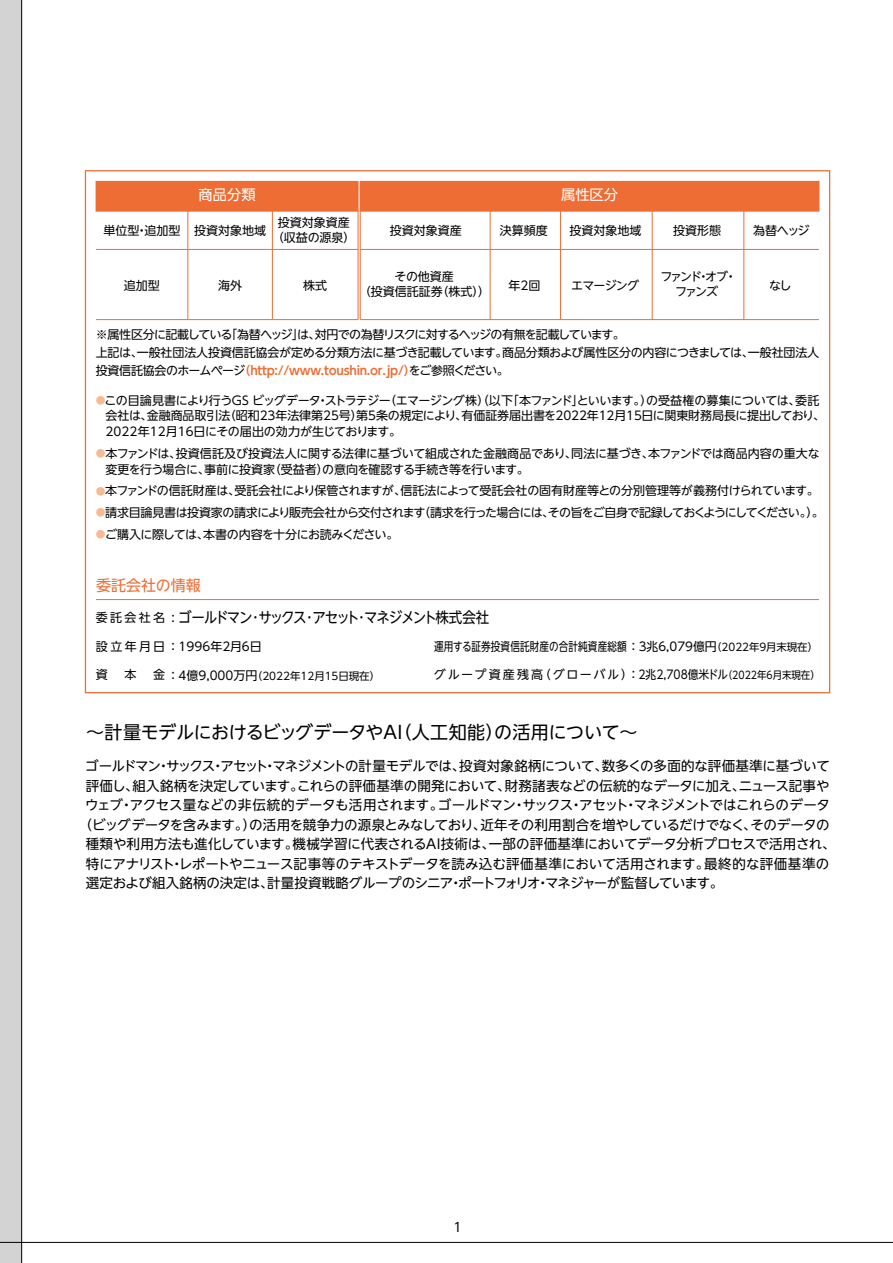
<style>
.page{position:relative;width:893px;height:1263px;background:#fff}
.page>*{position:absolute;margin:0;border:0;box-sizing:border-box;transform-origin:0 0}
.t1{font:18px "UD Shin Go NT Pro";letter-spacing:-.01em;color:#000}
.t2{font:15px "UD Shin Go NT Pro";letter-spacing:-.095em;color:#000;scale:.9 1}
.t3{font:15px "UD Shin Go NT Pro";color:#ed6d34}
.t4{font:14.25px "UD Shin Go NT Pro";color:#fff}
.t5{font:13.5px "UD Shin Go NT Pro";letter-spacing:-.02em;color:#000}
.t6{font:13.5px "UD Shin Go NT Pro";color:#000}
.t7{font:12.75px "UD Shin Go NT Pro";color:#000}
.t8{font:12px/15.8px "UD Shin Go NT Pro";letter-spacing:-.02em;color:#000}
.t9{font:12px/18px "UD Shin Go NT Pro";letter-spacing:-.04em;color:#000}
.t10{font:12px/14.4px "UD Shin Go NT Pro";color:#000;text-align:center}
.t11{font:12px "UD Shin Go NT Pro";letter-spacing:-.065em;color:#000}
.t12{font:700 12px "UD Shin Go NT Pro De";letter-spacing:-.02em;color:#ed6d34}
.t13{font:12px "UD Shin Go NT Pro";letter-spacing:.015em;color:#000;scale:.8 1}
.t14{font:12px "UD Shin Go NT Pro";letter-spacing:.145em;color:#000}
.t15{font:12px/14.4px "UD Shin Go NT Pro";letter-spacing:-.165em;color:#000;text-align:center}
.t16{font:10.5px "UD Shin Go NT Pro";color:#000}
.s1{font-family:"UD Shin Go NT Pro";font-weight:400;color:#000}
.s2{font-size:9.75px;color:#f7ba95}
.s3{font-size:12px}
.s4{font-size:10.5px}
</style>
<div class="page">
<div style="left:0;top:0;width:22px;height:1263px;background:#d3d3d4"></div>
<hr style="left:21px;top:0;width:1px;height:1263px;background:#000">
<hr style="left:0;top:1242px;width:893px;height:1px;background:#000">
<div style="left:360px;top:181px;width:459px;height:30px;background:#ed6d34"></div>
<div style="left:360px;top:181px;width:459px;height:31px;border:1px solid #ed6d34"></div>
<div style="left:96px;top:181px;width:262px;height:30px;background:#ed6d34"></div>
<div style="left:96px;top:181px;width:262px;height:31px;border:1px solid #ed6d34"></div>
<hr style="left:96px;top:599px;width:723px;height:1px;background:#ed6d34">
<hr style="left:96px;top:249px;width:262px;height:1px;background:#ed6d34">
<hr style="left:360px;top:249px;width:459px;height:1px;background:#ed6d34">
<hr style="left:187px;top:211px;width:1px;height:109px;background:#ed6d34">
<hr style="left:272px;top:211px;width:1px;height:109px;background:#ed6d34">
<hr style="left:358px;top:211px;width:1px;height:109px;background:#ed6d34">
<hr style="left:360px;top:211px;width:1px;height:109px;background:#ed6d34">
<hr style="left:490px;top:211px;width:1px;height:109px;background:#ed6d34">
<hr style="left:560px;top:211px;width:1px;height:109px;background:#ed6d34">
<hr style="left:652px;top:211px;width:1px;height:109px;background:#ed6d34">
<hr style="left:743px;top:211px;width:1px;height:109px;background:#ed6d34">
<hr style="left:96px;top:319px;width:262px;height:1px;background:#ed6d34">
<hr style="left:360px;top:319px;width:459px;height:1px;background:#ed6d34">
<p class="t4" style="left:199px;top:183px;width:58px">商品分類</p>
<p class="t4" style="left:561px;top:183px;width:58px">属性区分</p>
<p class="t8" style="left:390px;top:222px;width:73px">投資対象資産</p>
<p class="t8" style="left:500px;top:222px;width:49px">決算頻度</p>
<p class="t8" style="left:570px;top:222px;width:73px">投資対象地域</p>
<p class="t8" style="left:673px;top:222px;width:49px">投資形態</p>
<p class="t8" style="left:753px;top:222px;width:58px">為替ヘッジ</p>
<p class="t10" style="left:272px;top:215px;width:85px">投資対象資産（収益の源泉）</p>
<p class="t10" style="left:104px;top:222px;width:164px">単位型・追加型 投資対象地域</p>
<p class="t8" style="left:124px;top:277px;width:37px">追加型</p>
<p class="t8" style="left:218px;top:277px;width:25px">海外</p>
<p class="t8" style="left:303px;top:277px;width:25px">株式</p>
<p class="t10" style="left:359px;top:269px;width:133px">その他資産<br>（投資信託証券（株式））</p>
<p class="t8" style="left:509px;top:277px;width:33px">年2回</p>
<p class="t8" style="left:571px;top:277px;width:70px">エマージング</p>
<p class="t15" style="left:660px;top:269px;width:78px">ファンド・オブ・ファンズ</p>
<p class="t9" style="left:96px;top:325px;width:725px">※属性区分に記載している「為替ヘッジ」は、対円での為替リスクに対するヘッジの有無を記載しています。<br>上記は、一般社団法人投資信託協会が定める分類方法に基づき記載しています。商品分類および属性区分の内容につきましては、一般社団法人</p>
<p class="t12" style="left:96px;top:360px;width:415px"><span class="s1">投資信託協会のホームページ</span>（http://www.toushin.or.jp/）<span class="s1">をご参照ください。</span></p>
<p class="t8" style="left:106px;top:392px;width:721px;text-indent:-10px"><span class="s2">●</span>この目論見書により行うGS ビッグデータ・ストラテジー（エマージング株）（以下「本ファンド」といいます。）の受益権の募集については、委託会社は、金融商品取引法（昭和23年法律第25号）第5条の規定により、有価証券届出書を2022年12月15日に関東財務局長に提出しており、<br>2022年12月16日にその届出の効力が生じております。</p>
<p class="t8" style="left:106px;top:445px;width:716px;text-indent:-10px"><span class="s2">●</span>本ファンドは、投資信託及び投資法人に関する法律に基づいて組成された金融商品であり、同法に基づき、本ファンドでは商品内容の重大な変更を行う場合に、事前に投資家（受益者）の意向を確認する手続き等を行います。</p>
<p class="t8" style="left:96px;top:482px;width:724px"><span class="s2">●</span>本ファンドの信託財産は、受託会社により保管されますが、信託法によって受託会社の固有財産等との分別管理等が義務付けられています。</p>
<p class="t11" style="left:96px;top:503px;width:729px"><span class="s2">●</span>請求目論見書は投資家の請求により販売会社から交付されます（請求を行った場合には、その旨をご自身で記録しておくようにしてください。）。</p>
<p class="t8" style="left:96px;top:526px;width:304px"><span class="s2">●</span>ご購入に際しては、本書の内容を十分にお読みください。</p>
<p class="t8" style="left:769px;top:277px;width:24px">なし</p>
<p class="t3" style="left:96px;top:573px;width:106px">委託会社の情報</p>
<p class="t2" style="left:167px;top:605px;width:360px"><span class="s3">：</span>ゴールドマン･サックス･アセット･マネジメント株式会社</p>
<p class="t8" style="left:96px;top:609px;width:71px">委託会社名</p>
<p class="t10" style="left:96px;top:639px;width:167px">設立年月日：1996年2月6日</p>
<p class="t8" style="left:96px;top:666px;width:13px">資</p>
<p class="t8" style="left:124px;top:666px;width:13px">本</p>
<p class="t8" style="left:153px;top:666px;width:13px">金</p>
<p class="t13" style="left:434px;top:636px;width:242px">運用する証券投資信託財産の合計純資産総額</p>
<p class="t14" style="left:434px;top:665px;width:201px">グループ資産残高（グローバル）</p>
<p class="t16" style="left:627px;top:638px;width:192px"><span class="s3">：3兆6,079億円</span>（2022年9月末現在）</p>
<p class="t10" style="left:627px;top:667px;width:195px">：2兆2,708億米ドル<span class="s4">（2022年6月末現在）</span></p>
<p class="t16" style="left:167px;top:667px;width:215px"><span class="s3">：4億9,000万円</span>（2022年12月15日現在）</p>
<h1 class="t1" style="left:86px;top:718px;width:553px">～計量モデルにおけるビッグデータやAI（人工知能）の活用について～</h1>
<p class="t5" style="left:85px;top:755px;width:746px">ゴールドマン・サックス・アセット・マネジメントの計量モデルでは、投資対象銘柄について、数多くの多面的な評価基準に基づいて</p>
<p class="t5" style="left:86px;top:774px;width:745px">評価し、組入銘柄を決定しています。これらの評価基準の開発において、財務諸表などの伝統的なデータに加え、ニュース記事や</p>
<p class="t5" style="left:85px;top:794px;width:746px">ウェブ・アクセス量などの非伝統的データも活用されます。ゴールドマン・サックス・アセット・マネジメントではこれらのデータ</p>
<p class="t5" style="left:79px;top:813px;width:752px">（ビッグデータを含みます。）の活用を競争力の源泉とみなしており、近年その利用割合を増やしているだけでなく、そのデータの</p>
<p class="t5" style="left:86px;top:833px;width:751px">種類や利用方法も進化しています。機械学習に代表されるAI技術は、一部の評価基準においてデータ分析プロセスで活用され、</p>
<p class="t6" style="left:86px;top:852px;width:745px">特にアナリスト・レポートやニュース記事等のテキストデータを読み込む評価基準において活用されます。最終的な評価基準の</p>
<p class="t5" style="left:86px;top:872px;width:639px">選定および組入銘柄の決定は、計量投資戦略グループのシニア・ポートフォリオ・マネジャーが監督しています。</p>
<p class="t7" style="left:453px;top:1217px;width:10px">1</p>
</div>
